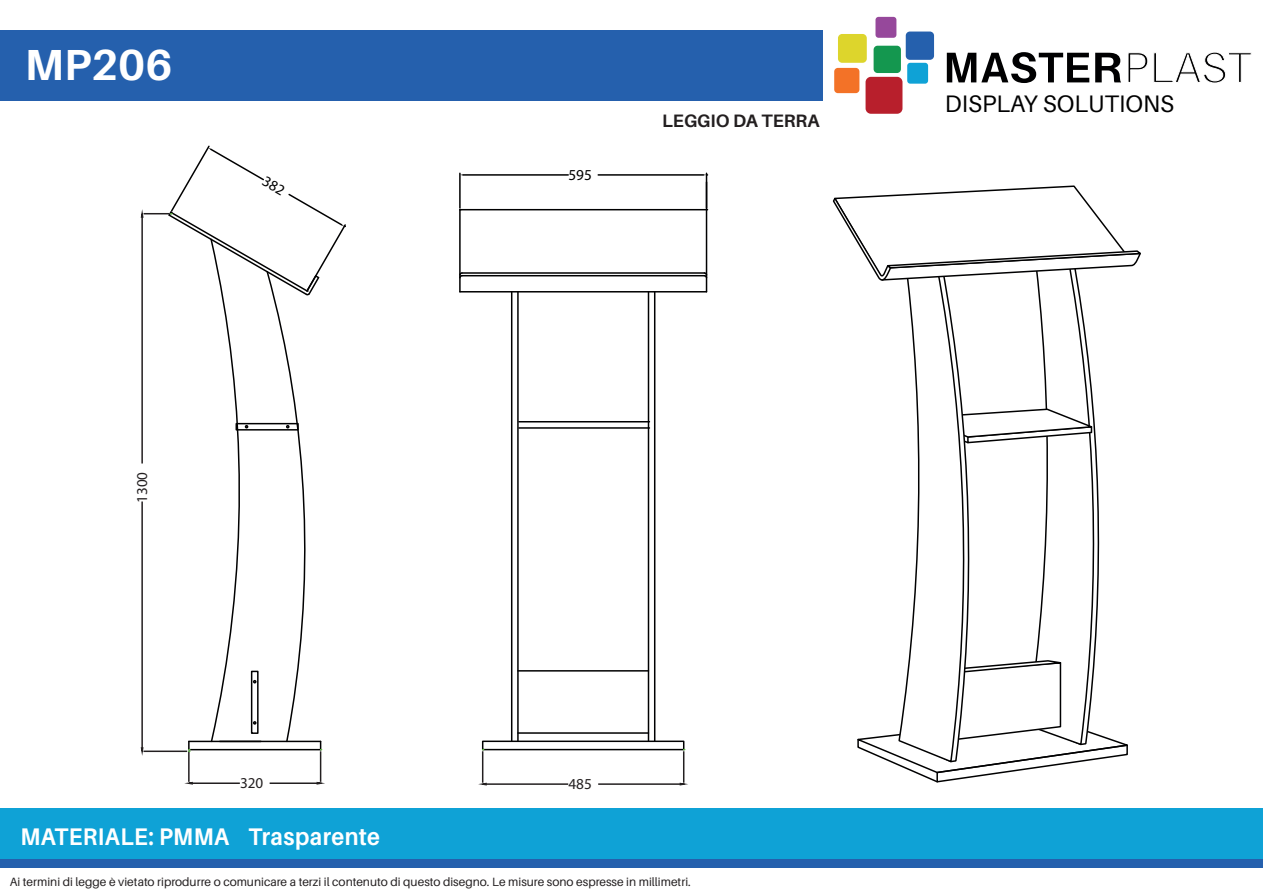
<style>
.page{position:relative;width:1263px;height:893px;background:#fff}
.page>*{position:absolute;margin:0;border:0;box-sizing:border-box;transform-origin:0 0}
.t1{font:700 43.5px "Aileron";color:#fff}
.t2{font:700 24px "Aileron";letter-spacing:.02em;color:#fff;scale:.92 1}
.t3{font:23.85px "Aileron";color:#000001}
.t4{font:700 18px "Aileron";color:#231f20}
.t5{font:15.3px "Myriad Pro";color:#231f20}
.t6{font:15.3px "Myriad Pro";color:#000001}
.t7{font:15.15px "Myriad Pro";color:#231f20}
.t8{font:12px "Aileron";color:#231f20}
</style>
<div class="page">
<div style="left:482px;top:740px;width:202px;height:10px;border:2px solid #000001"></div>
<hr style="left:511px;top:292px;width:1px;height:449px;background:#000001">
<hr style="left:517px;top:292px;width:2px;height:449px;background:#000001">
<hr style="left:654px;top:292px;width:1px;height:449px;background:#000001">
<hr style="left:648px;top:292px;width:1px;height:449px;background:#000001">
<hr style="left:518px;top:670px;width:130px;height:2px;background:#000001">
<hr style="left:482px;top:751px;width:1px;height:32px;background:#231f20">
<hr style="left:683px;top:751px;width:1px;height:32px;background:#231f20">
<hr style="left:486px;top:783px;width:82px;height:2px;background:#231f20">
<hr style="left:598px;top:783px;width:82px;height:2px;background:#231f20">
<svg style="left:478px;top:782px;width:10px;height:4px"></svg>
<svg style="left:679px;top:782px;width:9px;height:4px"></svg>
<hr style="left:518px;top:732px;width:130px;height:2px;background:#000001">
<hr style="left:519px;top:427px;width:130px;height:2px;background:#000001">
<hr style="left:519px;top:421px;width:130px;height:1px;background:#000001">
<hr style="left:460px;top:209px;width:246px;height:1px;background:#000001">
<svg style="left:703px;top:271px;width:5px;height:8px"></svg>
<hr style="left:460px;top:291px;width:246px;height:2px;background:#000001">
<hr style="left:462px;top:275px;width:242px;height:1px;background:#000001">
<hr style="left:462px;top:272px;width:242px;height:2px;background:#000001">
<hr style="left:459px;top:210px;width:2px;height:82px;background:#000001">
<hr style="left:706px;top:182px;width:1px;height:110px;background:#000001">
<hr style="left:459px;top:173px;width:2px;height:35px;background:#000001">
<hr style="left:706px;top:173px;width:1px;height:35px;background:#000001">
<hr style="left:463px;top:174px;width:105px;height:2px;background:#000001">
<hr style="left:598px;top:174px;width:105px;height:2px;background:#000001">
<svg style="left:832px;top:185px;width:309px;height:598px"></svg>
<hr style="left:188px;top:751px;width:2px;height:31px;background:#231f20">
<hr style="left:320px;top:751px;width:1px;height:31px;background:#231f20">
<hr style="left:192px;top:782px;width:48px;height:2px;background:#231f20">
<hr style="left:270px;top:782px;width:47px;height:2px;background:#231f20">
<svg style="left:184px;top:781px;width:10px;height:4px"></svg>
<svg style="left:316px;top:781px;width:9px;height:4px"></svg>
<div style="left:0;top:30px;width:822px;height:70px;background:#2560ad"></div>
<div style="left:1px;top:809px;width:1262px;height:56px;background:#0fa2d6"></div>
<div style="left:1px;top:859px;width:1262px;height:9px;background:#2560ad"></div>
<div style="left:865px;top:77px;width:37px;height:37px;background:#b81f2c;border-radius:5px"></div>
<div style="left:907px;top:63px;width:21px;height:21px;background:#0fa2d6;border-radius:3px"></div>
<div style="left:873px;top:46px;width:28px;height:27px;background:#14974f;border-radius:4px"></div>
<div style="left:834px;top:68px;width:25px;height:25px;background:#f37227;border-radius:4px"></div>
<div style="left:838px;top:34px;width:29px;height:29px;background:#ddd52c;border-radius:4px"></div>
<div style="left:906px;top:32px;width:28px;height:28px;background:#2560ad;border-radius:4px"></div>
<div style="left:875px;top:17px;width:21px;height:21px;background:#96489b;border-radius:3px"></div>
<svg style="left:947px;top:52px;width:142px;height:31px"></svg>
<svg style="left:1095px;top:53px;width:26px;height:29px"></svg>
<svg style="left:1128px;top:52px;width:124px;height:31px"></svg>
<svg style="left:140px;top:145px;width:206px;height:615px"></svg>
<h1 class="t1" style="left:25px;top:40px;width:149px">MP206</h1>
<p class="t7" style="left:133px;top:503px;width:32px;rotate:-90deg">1300</p>
<p class="t7" style="left:240px;top:774px;width:25px">320</p>
<h2 class="t2" style="left:20px;top:823px;width:392px">MATERIALE: PMMA Trasparente</h2>
<p class="t6" style="left:568px;top:166px;width:25px">595</p>
<h3 class="t4" style="left:662px;top:110px;width:159px">LEGGIO DA TERRA</h3>
<p class="t5" style="left:568px;top:775px;width:25px">485</p>
<p class="t8" style="left:10px;top:875px;width:682px">Ai termini di legge è vietato riprodurre o comunicare a terzi il contenuto di questo disegno. Le misure sono espresse in millimetri.</p>
<h3 class="t3" style="left:945px;top:91px;width:231px">DISPLAY SOLUTIONS</h3>
</div>
